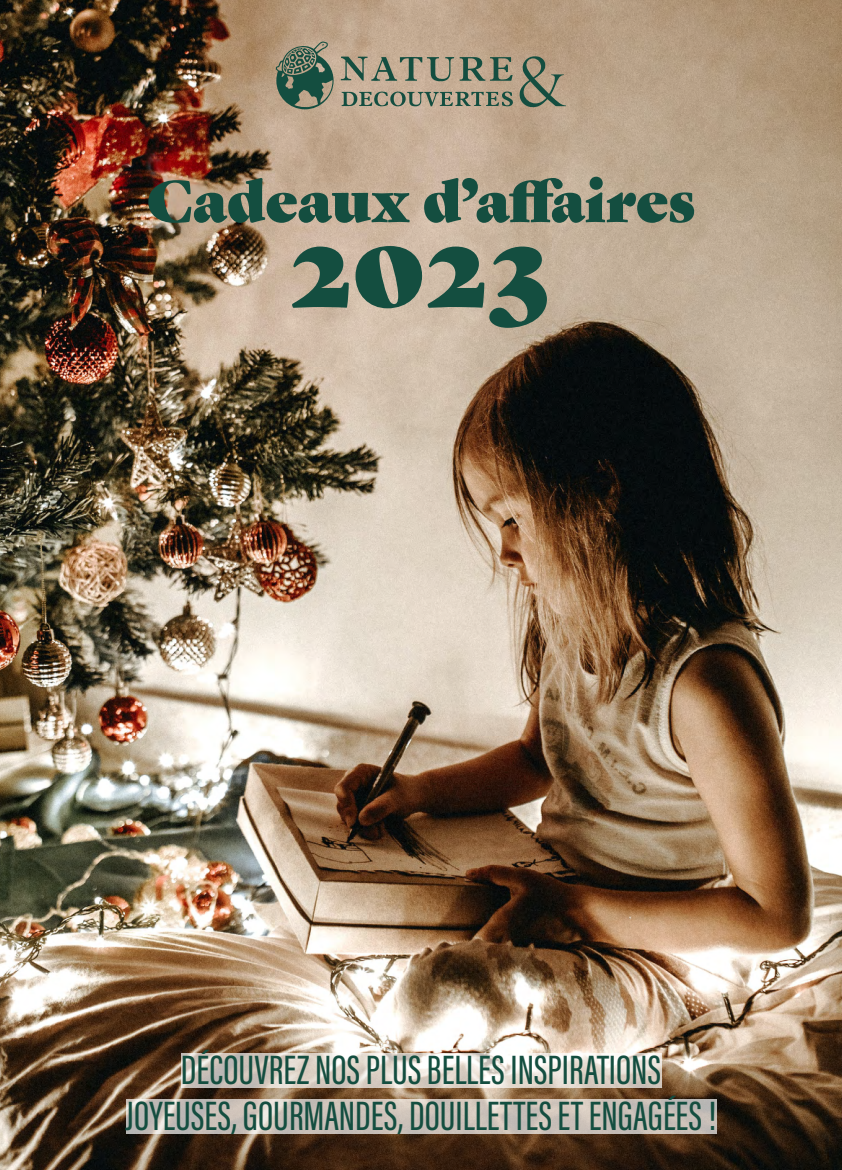
<style>
.page{position:relative;width:842px;height:1170px;background:#fff}
.page>*{position:absolute;margin:0;border:0;box-sizing:border-box;transform-origin:0 0}
.t1{font:109.5px "Gastromond";color:#144e40}
.t2{font:57px "Gastromond";color:#144e40}
.t3{font:500 42.15px "Acumin Pro Extra Cond";color:#144e40}
</style>
<div class="page">
<img style="left:0;top:0;width:842px;height:1169px">
<svg style="left:341px;top:56px;width:225px;height:51px;background:#99947e"></svg>
<svg style="left:276px;top:41px;width:58px;height:68px;background:#6b7a66"></svg>
<svg style="left:126px;top:1099px;width:590px;height:34px;background:#cac2ba"></svg>
<svg style="left:181px;top:1052px;width:480px;height:35px"></svg>
<p class="t2" style="left:147px;top:157px;width:550px">Cadeaux d’affaires</p>
<p class="t1" style="left:290px;top:182px;width:264px">2023</p>
<p class="t3" style="left:181px;top:1044px;width:481px">DÉCOUVREZ NOS PLUS BELLES INSPIRATIONS</p>
<p class="t3" style="left:126px;top:1090px;width:592px">JOYEUSES, GOURMANDES, DOUILLETTES ET ENGAGÉES !</p>
</div>
